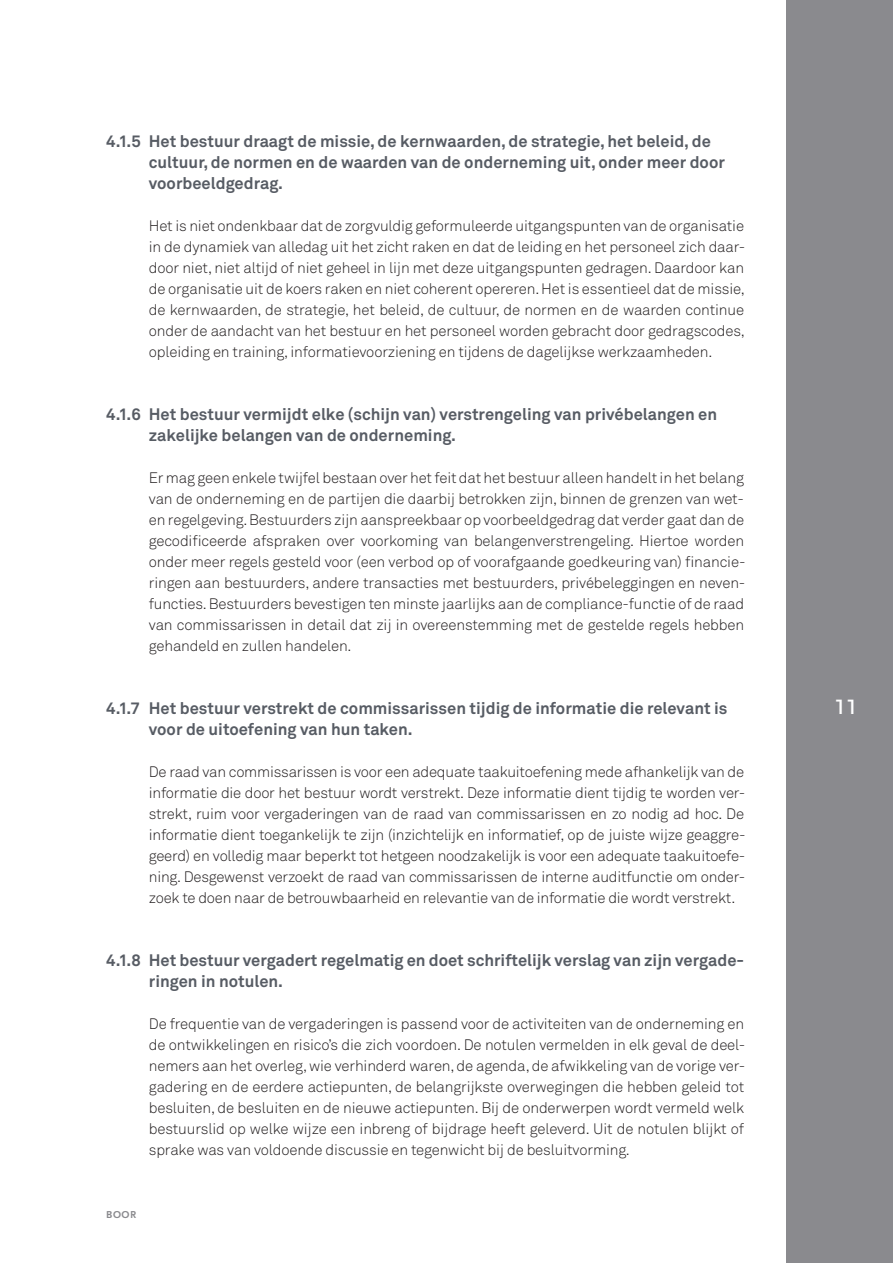
<style>
.page{position:relative;width:893px;height:1263px;background:#fff}
.page>*{position:absolute;margin:0;border:0;box-sizing:border-box;transform-origin:0 0}
.t1{font:30px "Scala Sans Caps";color:#fff}
.t2{font:700 16.5px/21px "Akkurat Pro";color:#575c64}
.t3{font:300 15px/21px "Akkurat";letter-spacing:-.01em;color:#231f20;text-align:justify}
.t4{font:700 10.5px "Scala Sans";color:#8a8a8e}
</style>
<div class="page">
<div style="left:787px;top:0;width:106px;height:1263px;background:#8a8a8e"></div>
<p class="t2" style="left:149px;top:131px;width:578px;text-indent:-43px">4.1.5 Het bestuur draagt de missie, de kernwaarden, de strategie, het beleid, de cultuur, de normen en de waarden van de onderneming uit, onder meer door voorbeeldgedrag.</p>
<p class="t3" style="left:149px;top:215px;width:598px">Het is niet ondenkbaar dat de zorgvuldig geformuleerde uitgangspunten van de organisatie in de dynamiek van alledag uit het zicht raken en dat de leiding en het personeel zich daar&shy;door niet, niet altijd of niet geheel in lijn met deze uitgangspunten gedragen. Daardoor kan de organisatie uit de koers raken en niet coherent opereren. Het is essentieel dat de missie, de kernwaarden, de strategie, het beleid, de cultuur, de normen en de waarden continue onder de aandacht van het bestuur en het personeel worden gebracht door gedragscodes, opleiding en training, informatievoorziening en tijdens de dagelijkse werkzaamheden.</p>
<p class="t2" style="left:149px;top:404px;width:570px;text-indent:-43px">4.1.6 Het bestuur vermijdt elke (schijn van) verstrengeling van privébelangen en zakelijke belangen van de onderneming.</p>
<p class="t3" style="left:149px;top:467px;width:598px">Er mag geen enkele twijfel bestaan over het feit dat het bestuur alleen handelt in het belang van de onderneming en de partijen die daarbij betrokken zijn, binnen de grenzen van wet&shy;en regelgeving. Bestuurders zijn aanspreekbaar op voorbeeldgedrag dat verder gaat dan de gecodificeerde afspraken over voorkoming van belangenverstrengeling. Hiertoe worden onder meer regels gesteld voor (een verbod op of voorafgaande goedkeuring van) financie&shy;ringen aan bestuurders, andere transacties met bestuurders, privébeleggingen en neven&shy;functies. Bestuurders bevestigen ten minste jaarlijks aan de compliance-functie of de raad van commissarissen in detail dat zij in overeenstemming met de gestelde regels hebben gehandeld en zullen handelen.</p>
<p class="t2" style="left:149px;top:698px;width:580px;text-indent:-43px">4.1.7 Het bestuur verstrekt de commissarissen tijdig de informatie die relevant is voor de uitoefening van hun taken.</p>
<p class="t3" style="left:149px;top:761px;width:598px">De raad van commissarissen is voor een adequate taakuitoefening mede afhankelijk van de informatie die door het bestuur wordt verstrekt. Deze informatie dient tijdig te worden ver&shy;strekt, ruim voor vergaderingen van de raad van commissarissen en zo nodig ad hoc. De informatie dient toegankelijk te zijn (inzichtelijk en informatief, op de juiste wijze geaggre&shy;geerd) en volledig maar beperkt tot hetgeen noodzakelijk is voor een adequate taakuitoefe&shy;ning. Desgewenst verzoekt de raad van commissarissen de interne auditfunctie om onder&shy;zoek te doen naar de betrouwbaarheid en relevantie van de informatie die wordt verstrekt.</p>
<p class="t2" style="left:149px;top:950px;width:597px;text-indent:-43px">4.1.8 Het bestuur vergadert regelmatig en doet schriftelijk verslag van zijn vergade&shy;ringen in notulen.</p>
<p class="t3" style="left:149px;top:1013px;width:598px">De frequentie van de vergaderingen is passend voor de activiteiten van de onderneming en de ontwikkelingen en risico’s die zich voordoen. De notulen vermelden in elk geval de deel&shy;nemers aan het overleg, wie verhinderd waren, de agenda, de afwikkeling van de vorige ver&shy;gadering en de eerdere actiepunten, de belangrijkste overwegingen die hebben geleid tot besluiten, de besluiten en de nieuwe actiepunten. Bij de onderwerpen wordt vermeld welk bestuurslid op welke wijze een inbreng of bijdrage heeft geleverd. Uit de notulen blijkt of sprake was van voldoende discussie en tegenwicht bij de besluitvorming.</p>
<p class="t4" style="left:106px;top:1209px;width:31px">BOOR</p>
<h1 class="t1" style="left:834px;top:688px;width:25px">11</h1>
</div>
